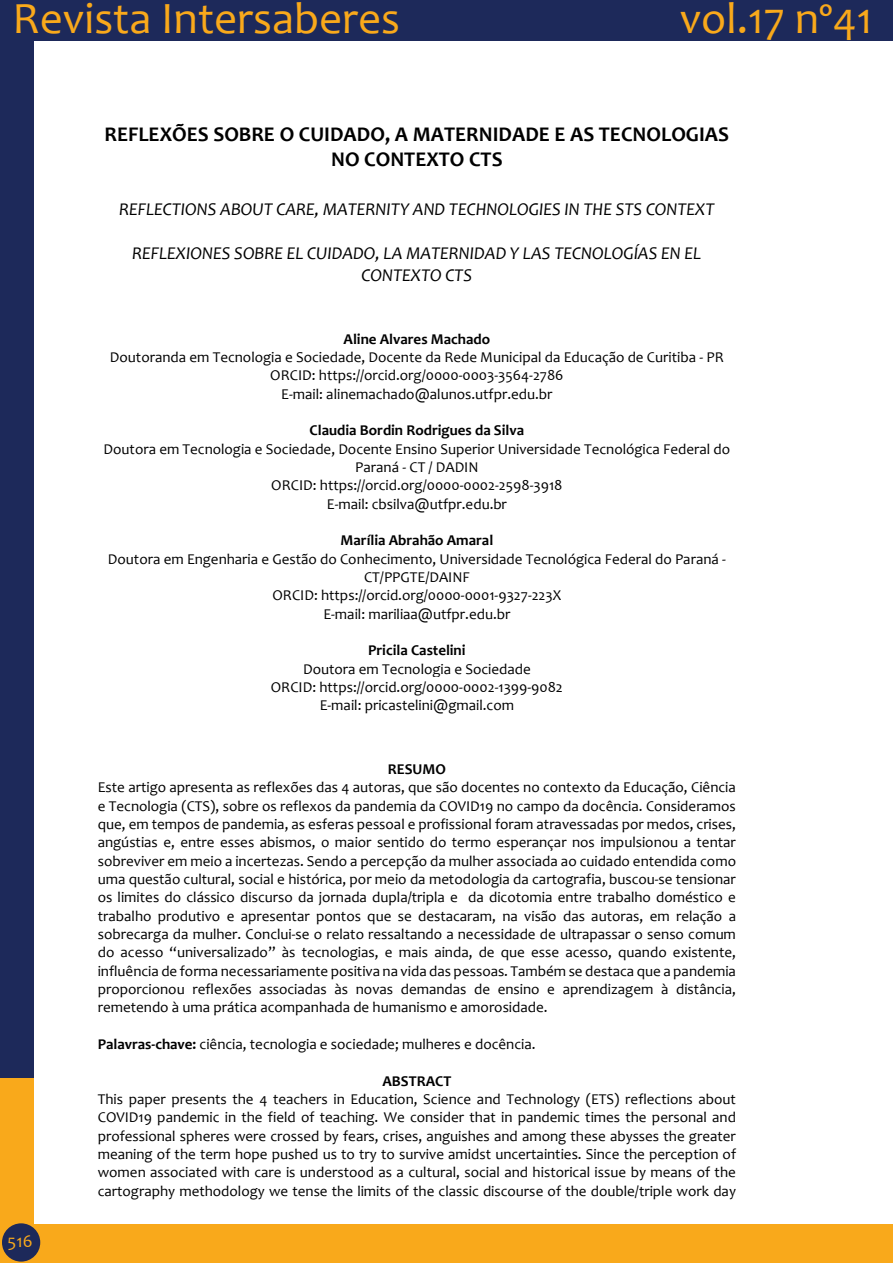
<style>
.page{position:relative;width:893px;height:1263px;background:#fff}
.page>*{position:absolute;margin:0;border:0;box-sizing:border-box;transform-origin:0 0}
.t1{font:45px "Candara";color:#f9a91b}
.t2{font:700 21px/25.7px "Candara";color:#000;text-align:center}
.t3{font:italic 18px/21.9px "Candara";color:#000;text-align:center}
.t4{font:18px "Candara";color:#f9a91b}
.t5{font:15px/18.3px "Candara";color:#000;text-align:center}
.t6{font:700 15px "Candara";color:#000}
.s1{font-weight:700}
</style>
<div class="page">
<div style="left:0;top:0;width:33px;height:1081px;background:#1d295a"></div>
<div style="left:0;top:0;width:893px;height:41px;background:#1d295a"></div>
<div style="left:0;top:1078px;width:33px;height:185px;background:#f9a91b"></div>
<div style="left:21px;top:1224px;width:872px;height:39px;background:#f9a91b"></div>
<div style="left:2px;top:1223px;width:38px;height:38px;background:#1d295a;border-radius:50%"></div>
<h1 class="t1" style="left:13px;top:-9px;width:389px">Revista Intersaberes</h1>
<h1 class="t1" style="left:680px;top:-9px;width:194px">vol.17 nº41</h1>
<h2 class="t2" style="left:105px;top:121px;width:626px">REFLEXÕES SOBRE O CUIDADO, A MATERNIDADE E AS TECNOLOGIAS<br>NO CONTEXTO CTS</h2>
<p class="t3" style="left:119px;top:198px;width:597px">REFLECTIONS ABOUT CARE, MATERNITY AND TECHNOLOGIES IN THE STS CONTEXT</p>
<p class="t3" style="left:132px;top:242px;width:571px">REFLEXIONES SOBRE EL CUIDADO, LA MATERNIDAD Y LAS TECNOLOGÍAS EN EL<br>CONTEXTO CTS</p>
<p class="t6" style="left:344px;top:330px;width:148px">Aline Alvares Machado</p>
<p class="t5" style="left:110px;top:348px;width:615px">Doutoranda em Tecnologia e Sociedade, Docente da Rede Municipal da Educação de Curitiba - PR<br>ORCID: https://orcid.org/0000-0003-3564-2786<br>E-mail: alinemachado@alunos.utfpr.edu.br</p>
<p class="t6" style="left:310px;top:421px;width:216px">Claudia Bordin Rodrigues da Silva</p>
<p class="t5" style="left:104px;top:439px;width:628px">Doutora em Tecnologia e Sociedade, Docente Ensino Superior Universidade Tecnológica Federal do Paraná - CT / DADIN<br>ORCID: https://orcid.org/0000-0002-2598-3918<br>E-mail: cbsilva@utfpr.edu.br</p>
<p class="t6" style="left:341px;top:531px;width:154px">Marília Abrahão Amaral</p>
<p class="t5" style="left:108px;top:549px;width:619px">Doutora em Engenharia e Gestão do Conhecimento, Universidade Tecnológica Federal do Paraná - CT/PPGTE/DAINF<br>ORCID: https://orcid.org/0000-0001-9327-223X<br>E-mail: mariliaa@utfpr.edu.br</p>
<p class="t6" style="left:368px;top:641px;width:99px">Pricila Castelini</p>
<p class="t5" style="left:271px;top:659px;width:294px">Doutora em Tecnologia e Sociedade<br>ORCID: https://orcid.org/0000-0002-1399-9082<br>E-mail: pricastelini@gmail.com</p>
<p class="t4" style="left:8px;top:1229px;width:27px">516</p>
<p class="t6" style="left:388px;top:760px;width:60px">RESUMO</p>
<p class="t5" style="left:98px;top:778px;width:640px;text-align:justify">Este artigo apresenta as reflexões das 4 autoras, que são docentes no contexto da Educação, Ciência e Tecnologia (CTS), sobre os reflexos da pandemia da COVID19 no campo da docência. Consideramos que, em tempos de pandemia, as esferas pessoal e profissional foram atravessadas por medos, crises, angústias e, entre esses abismos, o maior sentido do termo esperançar nos impulsionou a tentar sobreviver em meio a incertezas. Sendo a percepção da mulher associada ao cuidado entendida como uma questão cultural, social e histórica, por meio da metodologia da cartografia, buscou-se tensionar os limites do clássico discurso da jornada dupla/tripla e da dicotomia entre trabalho doméstico e trabalho produtivo e apresentar pontos que se destacaram, na visão das autoras, em relação a sobrecarga da mulher. Conclui-se o relato ressaltando a necessidade de ultrapassar o senso comum do acesso “universalizado” às tecnologias, e mais ainda, de que esse acesso, quando existente, influência de forma necessariamente positiva na vida das pessoas. Também se destaca que a pandemia proporcionou reflexões associadas às novas demandas de ensino e aprendizagem à distância, remetendo à uma prática acompanhada de humanismo e amorosidade.</p>
<p class="t5" style="left:98px;top:1035px;width:439px"><span class="s1">Palavras-chave:</span> ciência, tecnologia e sociedade; mulheres e docência.</p>
<p class="t6" style="left:382px;top:1071px;width:70px">ABSTRACT</p>
<p class="t5" style="left:98px;top:1090px;width:640px;text-align:justify">This paper presents the 4 teachers in Education, Science and Technology (ETS) reflections about COVID19 pandemic in the field of teaching. We consider that in pandemic times the personal and professional spheres were crossed by fears, crises, anguishes and among these abysses the greater meaning of the term hope pushed us to try to survive amidst uncertainties. Since the perception of women associated with care is understood as a cultural, social and historical issue by means of the cartography methodology we tense the limits of the classic discourse of the double/triple work day</p>
</div>
